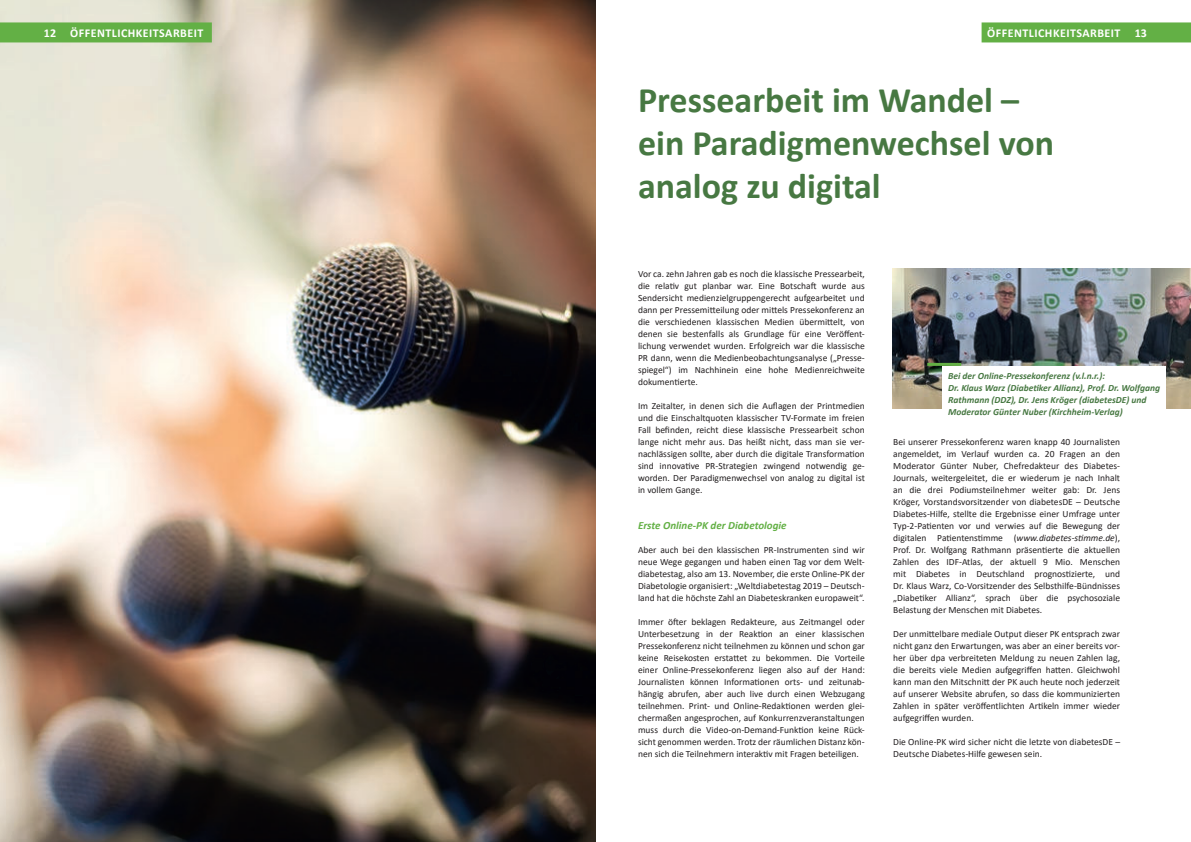
<style>
.page{position:relative;width:1191px;height:842px;background:#fff}
.page>*{position:absolute;margin:0;border:0;box-sizing:border-box;transform-origin:0 0}
.t1{font:700 36px/43.2px "Calibri";color:#477842}
.t2{font:700 12px "Calibri";letter-spacing:.04em;color:#fff}
.t3{font:italic 700 11px "Calibri";color:#63b045}
.t4{font:9.5px/12px "Calibri";color:#231f20;text-align:justify}
.t5{font:italic 700 9.5px/12px "Calibri";color:#477842}
.s1{font-style:italic}
</style>
<div class="page">
<div style="left:981px;top:22px;width:210px;height:20px;background:#63b045"></div>
<img style="left:0;top:0;width:595px;height:842px">
<div style="left:0;top:22px;width:212px;height:20px;background:#63b045"></div>
<img style="left:892px;top:269px;width:298px;height:139px">
<div style="left:942px;top:366px;width:223px;height:57px;background:#fff"></div>
<hr style="left:927px;top:363px;width:34px;height:3px;background:#63b045">
<p class="t2" style="left:44px;top:24px;width:161px">12 ÖFFENTLICHKEITSARBEIT</p>
<p class="t2" style="left:987px;top:25px;width:161px">ÖFFENTLICHKEITSARBEIT 13</p>
<h1 class="t1" style="left:638px;top:78px;width:418px">Pressearbeit im Wandel – ein Paradigmenwechsel von analog zu digital</h1>
<p class="t4" style="left:638px;top:268px;width:228px">Vor ca. zehn Jahren gab es noch die klassische Pressearbeit, die relativ gut planbar war. Eine Botschaft wurde aus Sendersicht medienzielgruppengerecht aufgearbeitet und dann per Pressemitteilung oder mittels Pressekonferenz an die verschiedenen klassischen Medien übermittelt, von denen sie bestenfalls als Grundlage für eine Veröffent&shy;lichung verwendet wurden. Erfolgreich war die klassische PR dann, wenn die Medienbeobachtungsanalyse („Presse&shy;spiegel“) im Nachhinein eine hohe Medienreichweite dokumentierte.</p>
<p class="t4" style="left:638px;top:400px;width:228px">Im Zeitalter, in denen sich die Auflagen der Printmedien und die Einschaltquoten klassischer TV-Formate im freien Fall befinden, reicht diese klassische Pressearbeit schon lange nicht mehr aus. Das heißt nicht, dass man sie ver&shy;nachlässigen sollte, aber durch die digitale Transformation sind innovative PR-Strategien zwingend notwendig ge&shy;worden. Der Paradigmenwechsel von analog zu digital ist in vollem Gange.</p>
<p class="t3" style="left:638px;top:518px;width:150px">Erste Online-PK der Diabetologie</p>
<p class="t4" style="left:638px;top:544px;width:228px">Aber auch bei den klassischen PR-Instrumenten sind wir neue Wege gegangen und haben einen Tag vor dem Welt&shy;diabetestag, also am 13. November, die erste Online-PK der Diabetologie organisiert: „Weltdiabetestag 2019 – Deutsch&shy;land hat die höchste Zahl an Diabeteskranken europaweit“.</p>
<p class="t4" style="left:638px;top:616px;width:228px">Immer öfter beklagen Redakteure, aus Zeitmangel oder Unterbesetzung in der Reaktion an einer klassischen Pressekonferenz nicht teilnehmen zu können und schon gar keine Reisekosten erstattet zu bekommen. Die Vorteile einer Online-Pressekonferenz liegen also auf der Hand:<br>Journalisten können Informationen orts- und zeitunab&shy;hängig abrufen, aber auch live durch einen Webzugang teilnehmen. Print- und Online-Redaktionen werden glei&shy;chermaßen angesprochen, auf Konkurrenzveranstaltungen muss durch die Video-on-Demand-Funktion keine Rück&shy;sicht genommen werden. Trotz der räumlichen Distanz kön&shy;nen sich die Teilnehmern interaktiv mit Fragen beteiligen.</p>
<p class="t5" style="left:948px;top:369px;width:213px">Bei der Online-Pressekonferenz (v.l.n.r.):<br>Dr. Klaus Warz (Diabetiker Allianz), Prof. Dr. Wolfgang Rathmann (DDZ), Dr. Jens Kröger (diabetesDE) und Moderator Günter Nuber (Kirchheim-Verlag)</p>
<p class="t4" style="left:893px;top:436px;width:228px">Bei unserer Pressekonferenz waren knapp 40 Journalisten angemeldet, im Verlauf wurden ca. 20 Fragen an den Moderator Günter Nuber, Chefredakteur des Diabetes-Journals, weitergeleitet, die er wiederum je nach Inhalt an die drei Podiumsteilnehmer weiter gab: Dr. Jens Kröger, Vorstandsvorsitzender von diabetesDE – Deutsche Diabetes-Hilfe, stellte die Ergebnisse einer Umfrage unter Typ-2-Patienten vor und verwies auf die Bewegung der digitalen Patientenstimme (<span class="s1">www.diabetes-stimme.de</span>), Prof. Dr. Wolfgang Rathmann präsentierte die aktuellen Zahlen des IDF-Atlas, der aktuell 9 Mio. Menschen mit Diabetes in Deutschland prognostizierte, und Dr. Klaus Warz, Co-Vor sitzender des Selbsthilfe-Bündnisses „Diabetiker Allianz“, sprach über die psychosoziale Belastung der Menschen mit Diabetes.</p>
<p class="t4" style="left:893px;top:628px;width:228px">Der unmittelbare mediale Output dieser PK entsprach zwar nicht ganz den Erwartungen, was aber an einer bereits vor&shy;her über dpa verbreiteten Meldung zu neuen Zahlen lag, die bereits viele Medien aufgegriffen hatten. Gleichwohl kann man den Mitschnitt der PK auch heute noch jederzeit auf unserer Website abrufen, so dass die kommunizierten Zahlen in später veröffentlichten Artikeln immer wieder aufgegriffen wurden.</p>
<p class="t4" style="left:893px;top:736px;width:228px">Die Online-PK wird sicher nicht die letzte von diabetesDE –<br>Deutsche Diabetes-Hilfe gewesen sein.</p>
</div>
